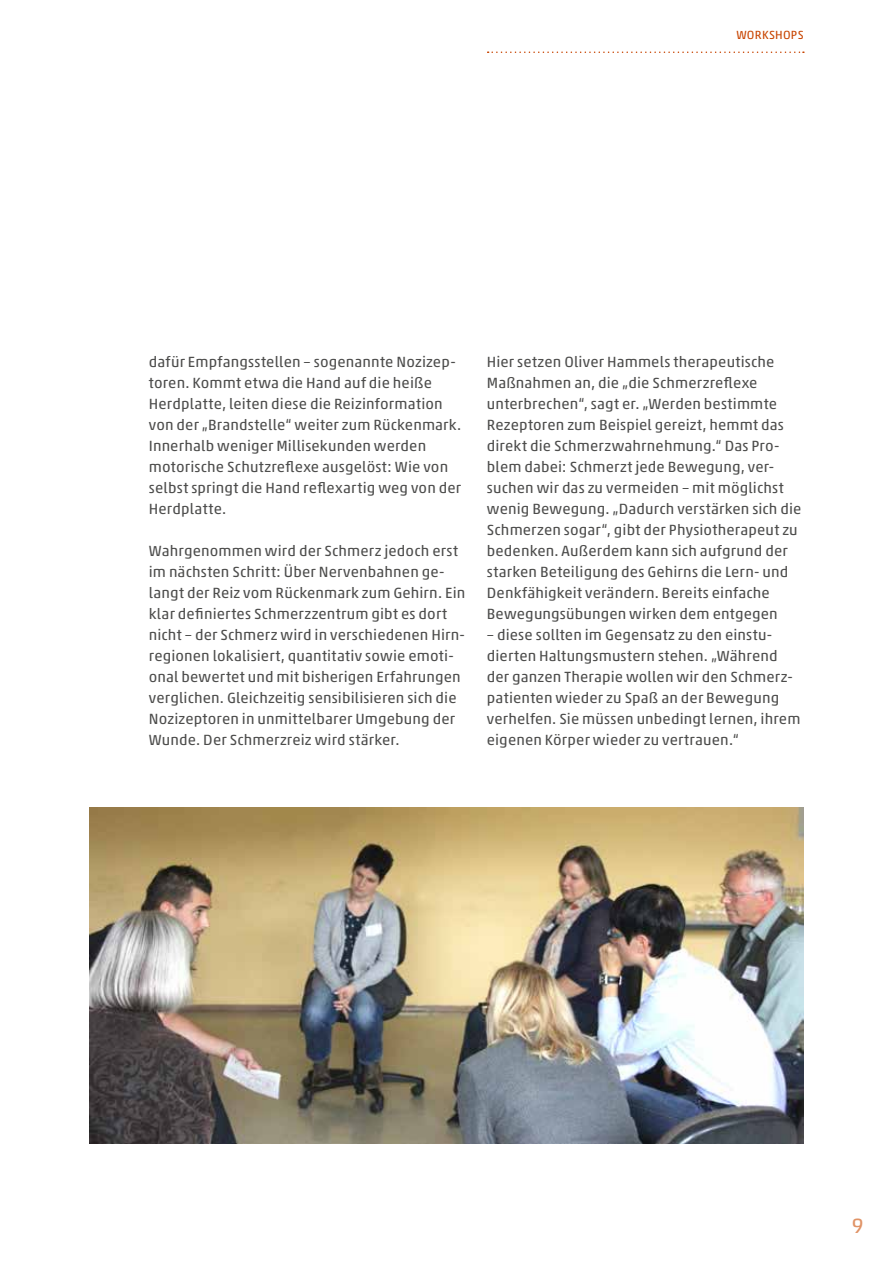
<style>
.page{position:relative;width:893px;height:1263px;background:#fff}
.page>*{position:absolute;margin:0;border:0;box-sizing:border-box;transform-origin:0 0}
.t1{font:21px "Akko Pro";color:#e09366}
.t2{font:15px/21px "Akko Pro";letter-spacing:.01em;color:#4d4d4c}
.t3{font:12px "Akko Pro";color:#c84502}
</style>
<div class="page">
<svg style="left:488px;top:51px;width:316px;height:2px"></svg>
<img style="left:90px;top:808px;width:713px;height:336px">
<p class="t3" style="left:736px;top:27px;width:19px">Workshops</p>
<p class="t2" style="left:149px;top:352px;width:314px">dafür Empfangsstellen – sogenannte Nozizep&shy;toren. Kommt etwa die Hand auf die heiße Herdplatte, leiten diese die Reizinformation von der „Brandstelle“ weiter zum Rückenmark.<br>Innerhalb weniger Millisekunden werden motorische Schutzreflexe ausgelöst: Wie von selbst springt die Hand reflexartig weg von der Herdplatte.</p>
<p class="t2" style="left:149px;top:541px;width:318px">Wahrgenommen wird der Schmerz jedoch erst im nächsten Schritt: Über Nervenbahnen ge&shy;langt der Reiz vom Rückenmark zum Gehirn. Ein klar definiertes Schmerzzentrum gibt es dort nicht – der Schmerz wird in verschiedenen Hirn&shy;regionen lokalisiert, quantitativ sowie emoti&shy;onal bewertet und mit bisherigen Erfahrungen verglichen. Gleichzeitig sensibilisieren sich die Nozizeptoren in unmittelbarer Umgebung der Wunde. Der Schmerzreiz wird stärker.</p>
<p class="t2" style="left:487px;top:352px;width:316px">Hier setzen Oliver Hammels therapeutische Maßnahmen an, die „die Schmerzreflexe unterbrechen“, sagt er. „Werden bestimmte Rezeptoren zum Beispiel gereizt, hemmt das direkt die Schmerzwahrnehmung.“ Das Pro&shy;blem dabei: Schmerzt jede Bewegung, ver&shy;suchen wir das zu vermeiden – mit möglichst wenig Bewegung. „Dadurch verstärken sich die Schmerzen sogar“, gibt der Physiotherapeut zu bedenken. Außerdem kann sich aufgrund der starken Beteiligung des Gehirns die Lern- und Denkfähigkeit verändern. Bereits einfache Bewegungsübungen wirken dem entgegen</p>
<p class="t2" style="left:487px;top:625px;width:315px">– diese sollten im Gegensatz zu den einstu&shy;dierten Haltungsmustern stehen. „Während der ganzen Therapie wollen wir den Schmerz&shy;patienten wieder zu Spaß an der Bewegung verhelfen. Sie müssen unbedingt lernen, ihrem eigenen Körper wieder zu vertrauen.“</p>
<h1 class="t1" style="left:852px;top:1213px;width:13px">9</h1>
</div>
